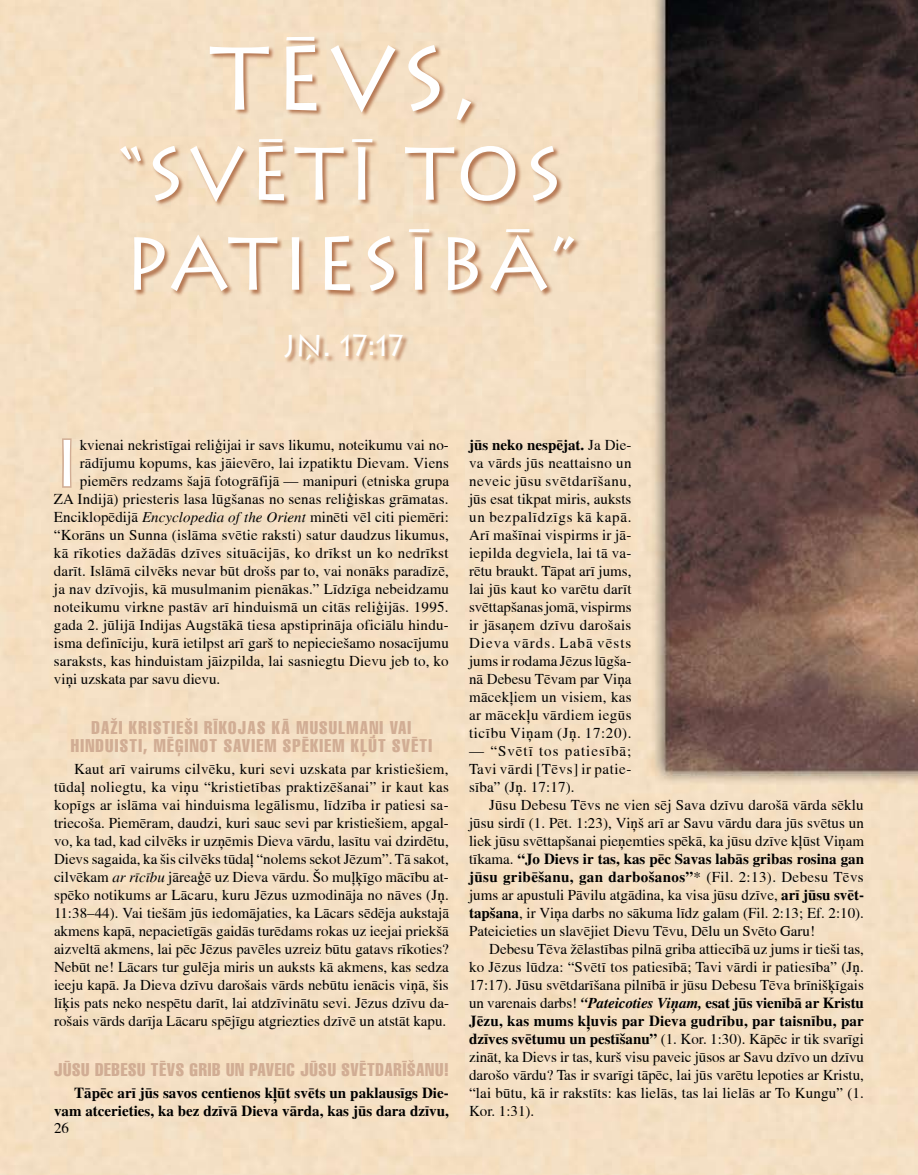
<style>
.page{position:relative;width:918px;height:1175px;background:#fff}
.page>*{position:absolute;margin:0;border:0;box-sizing:border-box;transform-origin:0 0}
.t1{font:90px "Rim Lithos";color:#fff}
.t2{font:75px/90px "Rim Lithos";letter-spacing:.05em;color:#fff}
.t3{font:66.15px "Rim Lithos";color:#fff}
.t4{font:30px "Rim Lithos";color:#fff}
.t5{font:18px/18px "Rim Helvetica Compr";letter-spacing:.07em;color:#d1ad94;text-align:center}
.t6{font:18px "Rim Helvetica Compr";letter-spacing:.04em;color:#d1ad94}
.t7{font:15px/18px "Rim Times";letter-spacing:.01em;color:#000;text-align:justify}
.t8{font:700 15px/18px "Rim Times";color:#000;text-align:right}
.s1{font-style:italic}
.s2{font-weight:700}
.s3{font-weight:700;font-style:italic}
</style>
<div class="page">
<img style="left:0;top:0;width:918px;height:1174px">
<svg style="left:61px;top:437px;width:12px;height:52px"></svg>
<div style="left:120px;top:37px;width:628px;height:354px;background:#a1572f;opacity:.75"></div>
<h1 class="t1" style="left:210px;top:28px;width:268px">TÇVS,</h1>
<h2 class="t2" style="left:119px;top:129px;width:458px">“SVÇTÎ TOS<br>PATIESÎBÂ”</h2>
<h3 class="t4" style="left:283px;top:328px;width:122px">Jò. 17:17</h3>
<h3 class="t3" style="left:54px;top:426px;width:27px">I</h3>
<p class="t7" style="left:80px;top:436px;width:371px">kvienai nekristîgai reliìijai ir savs likumu, noteikumu vai no-</p>
<p class="t7" style="left:80px;top:454px;width:371px">râdîjumu kopums, kas jâievçro, lai izpatiktu Dievam. Viens</p>
<p class="t7" style="left:80px;top:472px;width:371px">piemçrs redzams ðajâ fotogrâfijâ — manipuri (etniska grupa</p>
<p class="t7" style="left:54px;top:490px;width:396px">ZA Indijâ) priesteris lasa lûgðanas no senas reliìiskas grâmatas.</p>
<p class="t7" style="left:54px;top:508px;width:397px">Enciklopçdijâ <span class="s1">Encyclopedia of the Orient</span> minçti vçl citi piemçri:</p>
<p class="t7" style="left:54px;top:526px;width:396px">“Korâns un Sunna (islâma svçtie raksti) satur daudzus likumus,</p>
<p class="t7" style="left:54px;top:544px;width:396px">kâ rîkoties daþâdâs dzîves situâcijâs, ko drîkst un ko nedrîkst</p>
<p class="t7" style="left:54px;top:562px;width:396px">darît. Islâmâ cilvçks nevar bût droðs par to, vai nonâks paradîzç,</p>
<p class="t7" style="left:54px;top:580px;width:397px">ja nav dzîvojis, kâ musulmanim pienâkas.” Lîdzîga nebeidzamu</p>
<p class="t7" style="left:54px;top:598px;width:396px">noteikumu virkne pastâv arî hinduismâ un citâs reliìijâs. 1995.</p>
<p class="t7" style="left:54px;top:616px;width:396px">gada 2. jûlijâ Indijas Augstâkâ tiesa apstiprinâja oficiâlu hindu-</p>
<p class="t7" style="left:54px;top:634px;width:396px">isma definîciju, kurâ ietilpst arî garð to nepiecieðamo nosacîjumu</p>
<p class="t7" style="left:54px;top:652px;width:396px">saraksts, kas hinduistam jâizpilda, lai sasniegtu Dievu jeb to, ko</p>
<p class="t7" style="left:54px;top:670px;width:168px">viòi uzskata par savu dievu.</p>
<p class="t5" style="left:71px;top:719px;width:363px">DAÞI KRISTIEÐI RÎKOJAS KÂ MUSULMAÒI VAI<br>HINDUISTI, MÇÌINOT SAVIEM SPÇKIEM KÏÛT SVÇTI</p>
<p class="t7" style="left:54px;top:760px;width:397px;text-indent:20px">Kaut arî vairums cilvçku, kuri sevi uzskata par kristieðiem, tûdaï noliegtu, ka viòu “kristietîbas praktizçðanai” ir kaut kas kopîgs ar islâma vai hinduisma legâlismu, lîdzîba ir patiesi sa&shy;triecoða. Piemçram, daudzi, kuri sauc sevi par kristieðiem, apgal&shy;vo, ka tad, kad cilvçks ir uzòçmis Dieva vârdu, lasîtu vai dzirdçtu, Dievs sagaida, ka ðis cilvçks tûdaï “nolems sekot Jçzum”. Tâ sakot, cilvçkam <span class="s1">ar rîcîbu</span> jâreaìç uz Dieva vârdu. Ðo muïíîgo mâcîbu at&shy;spçko notikums ar Lâcaru, kuru Jçzus uzmodinâja no nâves (Jò.<br>11:38–44). Vai tieðâm jûs iedomâjaties, ka Lâcars sçdçja aukstajâ akmens kapâ, nepacietîgâs gaidâs turçdams rokas uz ieejai priekðâ aizveltâ akmens, lai pçc Jçzus pavçles uzreiz bûtu gatavs rîkoties?<br>Nebût ne! Lâcars tur gulçja miris un auksts kâ akmens, kas sedza ieeju kapâ. Ja Dieva dzîvu daroðais vârds nebûtu ienâcis viòâ, ðis lîíis pats neko nespçtu darît, lai atdzîvinâtu sevi. Jçzus dzîvu da&shy;roðais vârds darîja Lâcaru spçjîgu atgriezties dzîvç un atstât kapu.</p>
<p class="t6" style="left:54px;top:1059px;width:396px">JÛSU DEBESU TÇVS GRIB UN PAVEIC JÛSU SVÇTDARÎÐANU!</p>
<p class="t8" style="left:54px;top:1085px;width:396px">Tâpçc arî jûs savos centienos kïût svçts un paklausîgs Die&shy;vam atcerieties, ka bez dzîvâ Dieva vârda, kas jûs dara dzîvu,</p>
<p class="t7" style="left:54px;top:1119px;width:16px">26</p>
<p class="t7" style="left:469px;top:436px;width:164px"><span class="s2">jûs neko nespçjat.</span> Ja Die&shy;va vârds jûs neattaisno un neveic jûsu svçtdarîðanu, jûs esat tikpat miris, auksts un bezpalîdzîgs kâ kapâ.<br>Arî maðînai vispirms ir jâ&shy;iepilda degviela, lai tâ va&shy;rçtu braukt. Tâpat arî jums, lai jûs kaut ko varçtu darît svçttapðanas jomâ, vispirms ir jâsaòem dzîvu daroðais Dieva vârds. Labâ vçsts jums ir rodama Jçzus lûgða&shy;nâ Debesu Tçvam par Viòa mâcekïiem un visiem, kas ar mâcekïu vârdiem iegûs ticîbu Viòam (Jò. 17:20).</p>
<p class="t7" style="left:469px;top:742px;width:164px">— “Svçtî tos patiesîbâ; Tavi vârdi [Tçvs] ir patie&shy;sîba” (Jò. 17:17).</p>
<p class="t7" style="left:469px;top:796px;width:396px;text-indent:20px">Jûsu Debesu Tçvs ne vien sçj Sava dzîvu daroðâ vârda sçklu jûsu sirdî (1. Pçt. 1:23), Viòð arî ar Savu vârdu dara jûs svçtus un liek jûsu svçttapðanai pieòemties spçkâ, ka jûsu dzîve kïûst Viòam tîkama. <span class="s2">“Jo Dievs ir tas, kas pçc Savas labâs gribas rosina gan jûsu gribçðanu, gan darboðanos”</span>* (Fil. 2:13). Debesu Tçvs jums ar apustuli Pâvilu atgâdina, ka visa jûsu dzîve, <span class="s2">arî jûsu svçt&shy;tapðana</span>, ir Viòa darbs no sâkuma lîdz galam (Fil. 2:13; Ef. 2:10).<br>Pateicieties un slavçjiet Dievu Tçvu, Dçlu un Svçto Garu!</p>
<p class="t7" style="left:469px;top:940px;width:396px;text-indent:20px">Debesu Tçva þçlastîbas pilnâ griba attiecîbâ uz jums ir tieði tas, ko Jçzus lûdza: “Svçtî tos patiesîbâ; Tavi vârdi ir patiesîba” (Jò.<br>17:17). Jûsu svçtdarîðana pilnîbâ ir jûsu Debesu Tçva brîniðíîgais un varenais darbs! <span class="s3">“Pateicoties Viòam,</span> <span class="s2">esat jûs vienîbâ ar Kristu Jçzu, kas mums kïuvis par Dieva gudrîbu, par taisnîbu, par dzîves svçtumu un pestîðanu”</span> (1. Kor. 1:30). Kâpçc ir tik svarîgi zinât, ka Dievs ir tas, kurð visu paveic jûsos ar Savu dzîvo un dzîvu daroðo vârdu? Tas ir svarîgi tâpçc, lai jûs varçtu lepoties ar Kristu, “lai bûtu, kâ ir rakstîts: kas lielâs, tas lai lielâs ar To Kungu” (1.<br>Kor. 1:31).</p>
</div>
